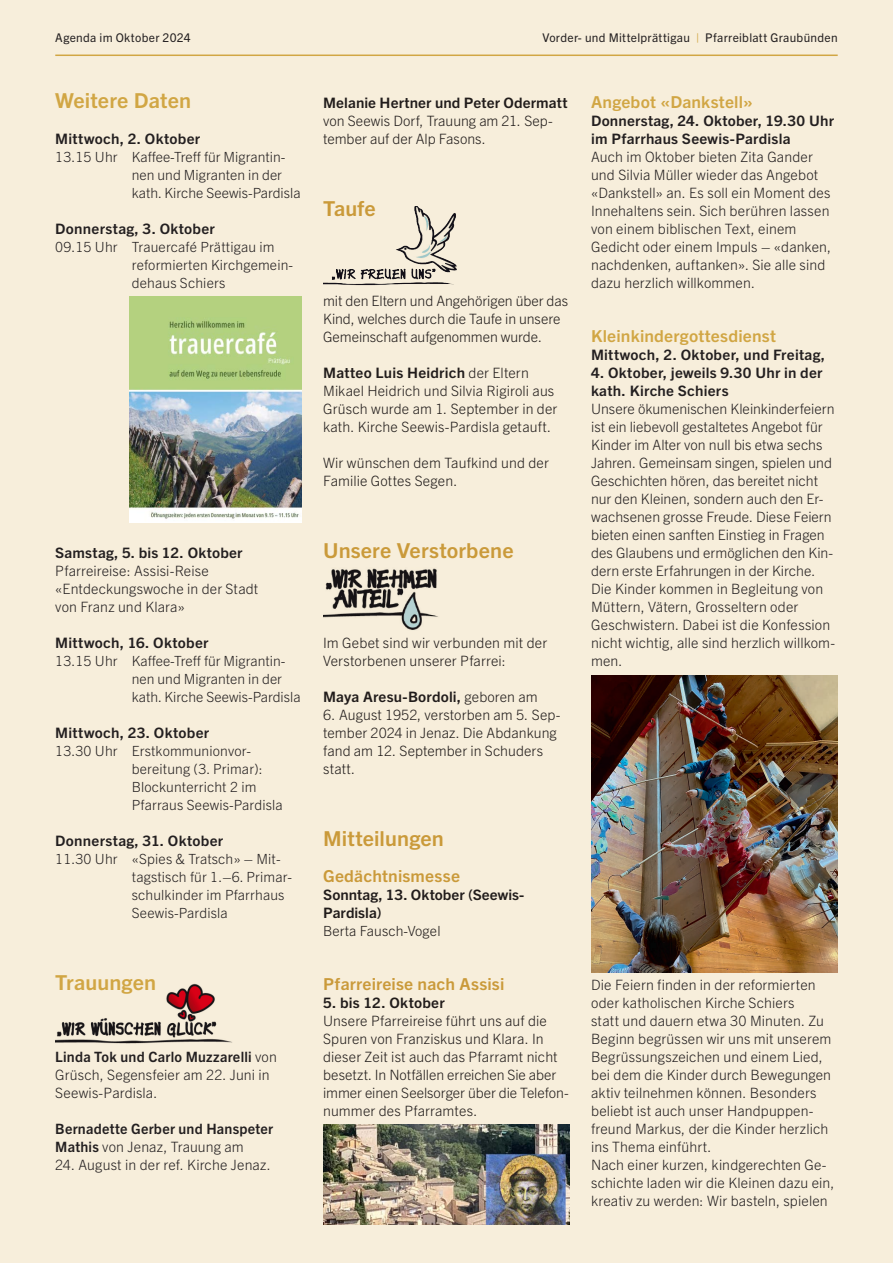
<style>
.page{position:relative;width:893px;height:1263px;background:#f7eedb}
.page>*{position:absolute;margin:0;border:0;box-sizing:border-box;transform-origin:0 0}
.t1{font:700 20.7px "Trade Gothic Next LT Pro";letter-spacing:.005em;color:#d1a644;scale:1.05 1}
.t2{font:700 16.5px "Trade Gothic Next LT Pro";letter-spacing:.01em;color:#d1a644;scale:1.05 1}
.t3{font:700 14.4px/18px "Trade Gothic Next LT Pro";letter-spacing:.015em;color:#231f20;scale:1.05 1}
.t4{font:300 14.25px/18px "Trade Gothic Next LT Pro";letter-spacing:.005em;color:#231f20}
.t5{font:700 14.25px/18px "Trade Gothic Next LT Pro";letter-spacing:.015em;color:#231f20}
.t6{font:300 14.1px/18px "Trade Gothic Next LT Pro";letter-spacing:.01em;color:#231f20}
.t7{font:12px "Trade Gothic Next LT Pro";letter-spacing:.025em;color:#231f20}
.s1{color:#d1a644}
.s2{font-weight:700}
.s3{font-weight:300}
.s4{font-weight:300;font-size:14.25px}
</style>
<div class="page">
<hr style="left:55px;top:55px;width:783px;height:1px;background:#d1a644">
<img style="left:323px;top:568px;width:115px;height:62px">
<img style="left:323px;top:207px;width:134px;height:79px">
<img style="left:591px;top:675px;width:247px;height:297px">
<img style="left:130px;top:297px;width:172px;height:225px">
<img style="left:55px;top:983px;width:177px;height:61px">
<img style="left:323px;top:1125px;width:247px;height:99px">
<p class="t7" style="left:55px;top:30px;width:137px">Agenda im Oktober 2024</p>
<p class="t7" style="left:542px;top:30px;width:297px">Vorder- und Mittelprättigau <span class="s1">|</span> Pfarreiblatt Graubünden</p>
<h1 class="t1" style="left:55px;top:86px;width:131px">Weitere Daten</h1>
<p class="t3" style="left:55px;top:129px;width:140px">Mittwoch, 2. Oktober</p>
<p class="t6" style="left:132px;top:147px;width:170px;text-indent:-77px">13.15 Uhr Kaffee-Treff für Migrantin&shy;nen und Migranten in der kath. Kirche Seewis-Pardisla</p>
<p class="t3" style="left:55px;top:219px;width:154px">Donnerstag, 3. Oktober</p>
<p class="t6" style="left:132px;top:237px;width:163px;text-indent:-77px">09.15 Uhr Trauercafé Prättigau im reformierten Kirchgemein&shy;dehaus Schiers</p>
<p class="t3" style="left:55px;top:543px;width:180px">Samstag, 5. bis 12. Oktober</p>
<p class="t4" style="left:55px;top:561px;width:205px">Pfarreireise: Assisi-Reise «Entdeckungswoche in der Stadt von Franz und Klara»</p>
<p class="t3" style="left:55px;top:633px;width:147px">Mittwoch, 16. Oktober</p>
<p class="t6" style="left:132px;top:651px;width:170px;text-indent:-77px">13.15 Uhr Kaffee-Treff für Migrantin&shy;nen und Migranten in der kath. Kirche Seewis-Pardisla</p>
<p class="t3" style="left:55px;top:723px;width:148px">Mittwoch, 23. Oktober</p>
<p class="t6" style="left:132px;top:741px;width:152px;text-indent:-77px">13.30 Uhr Erstkommunionvor&shy;bereitung (3. Primar):<br>Blockunterricht 2 im<br>Pfarraus Seewis-Pardisla</p>
<p class="t3" style="left:55px;top:831px;width:161px">Donnerstag, 31. Oktober</p>
<p class="t6" style="left:132px;top:849px;width:162px;text-indent:-77px">11.30 Uhr «Spies &amp; Tratsch» – Mit&shy;tagstisch für 1.–6. Primar&shy;schulkinder im Pfarrhaus<br>Seewis-Pardisla</p>
<h1 class="t1" style="left:55px;top:968px;width:98px">Trauungen</h1>
<p class="t4" style="left:55px;top:1047px;width:223px"><span class="s2">Linda Tok und Carlo Muzzarelli</span> von<br>Grüsch, Segensfeier am 22. Juni in<br>Seewis-Pardisla.</p>
<p class="t5" style="left:55px;top:1119px;width:219px">Bernadette Gerber und Hanspeter<br>Mathis <span class="s3">von Jenaz, Trauung am</span></p>
<p class="t4" style="left:55px;top:1155px;width:217px">24. August in der ref. Kirche Jenaz.</p>
<p class="t3" style="left:323px;top:93px;width:234px">Melanie Hertner und Peter Odermatt</p>
<p class="t4" style="left:323px;top:111px;width:231px">von Seewis Dorf, Trauung am 21. Sep&shy;tember auf der Alp Fasons.</p>
<h1 class="t1" style="left:323px;top:194px;width:52px">Taufe</h1>
<p class="t4" style="left:323px;top:291px;width:246px">mit den Eltern und Angehörigen über das<br>Kind, welches durch die Taufe in unsere<br>Gemeinschaft aufgenommen wurde.</p>
<p class="t3" style="left:323px;top:363px;width:197px">Matteo Luis Heidrich <span class="s4">der Eltern</span></p>
<p class="t4" style="left:323px;top:381px;width:236px">Mikael Heidrich und Silvia Rigiroli aus<br>Grüsch wurde am 1. September in der kath. Kirche Seewis-Pardisla getauft.</p>
<p class="t4" style="left:323px;top:453px;width:227px">Wir wünschen dem Taufkind und der<br>Familie Gottes Segen.</p>
<h1 class="t1" style="left:323px;top:536px;width:183px">Unsere Verstorbene</h1>
<p class="t4" style="left:323px;top:633px;width:226px">Im Gebet sind wir verbunden mit der<br>Verstorbenen unserer Pfarrei:</p>
<p class="t3" style="left:323px;top:687px;width:206px">Maya Aresu-Bordoli, <span class="s4">geboren am</span></p>
<p class="t4" style="left:323px;top:705px;width:239px">6. August 1952, verstorben am 5. Sep&shy;tember 2024 in Jenaz. Die Abdankung fand am 12. September in Schuders statt.</p>
<h1 class="t1" style="left:323px;top:824px;width:116px">Mitteilungen</h1>
<p class="t2" style="left:323px;top:865px;width:132px">Gedächtnismesse</p>
<p class="t3" style="left:323px;top:885px;width:193px">Sonntag, 13. Oktober (Seewis-<br>Pardisla)</p>
<p class="t6" style="left:323px;top:921px;width:119px">Berta Fausch-Vogel</p>
<p class="t2" style="left:323px;top:973px;width:174px">Pfarreireise nach Assisi</p>
<p class="t3" style="left:323px;top:993px;width:117px">5. bis 12. Oktober</p>
<p class="t4" style="left:323px;top:1011px;width:246px">Unsere Pfarreireise führt uns auf die Spuren von Franziskus und Klara. In dieser Zeit ist auch das Pfarramt nicht besetzt. In Notfällen erreichen Sie aber immer einen Seelsorger über die Telefon&shy;nummer des Pfarramtes.</p>
<p class="t2" style="left:591px;top:91px;width:156px">Angebot «Dankstell»</p>
<p class="t3" style="left:591px;top:111px;width:233px">Donnerstag, 24. Oktober, 19.30 Uhr im Pfarrhaus Seewis-Pardisla</p>
<p class="t4" style="left:591px;top:147px;width:242px">Auch im Oktober bieten Zita Gander und Silvia Müller wieder das Angebot «Dankstell» an. Es soll ein Moment des Innehaltens sein. Sich berühren lassen von einem biblischen Text, einem Gedicht oder einem Impuls – «danken, nachdenken, auftanken». Sie alle sind dazu herzlich willkommen.</p>
<p class="t2" style="left:591px;top:325px;width:178px">Kleinkindergottesdienst</p>
<p class="t3" style="left:591px;top:345px;width:224px">Mittwoch, 2. Oktober, und Freitag,</p>
<p class="t3" style="left:591px;top:363px;width:222px">4. Oktober, jeweils 9.30 Uhr in der kath. Kirche Schiers</p>
<p class="t4" style="left:591px;top:399px;width:246px">Unsere ökumenischen Kleinkinderfeiern ist ein liebevoll gestaltetes Angebot für Kinder im Alter von null bis etwa sechs Jahren. Gemeinsam singen, spielen und Geschichten hören, das bereitet nicht nur den Kleinen, sondern auch den Er&shy;wachsenen grosse Freude. Diese Feiern bieten einen sanften Einstieg in Fragen des Glaubens und ermöglichen den Kin&shy;dern erste Erfahrungen in der Kirche.<br>Die Kinder kommen in Begleitung von Müttern, Vätern, Grosseltern oder Geschwistern. Dabei ist die Konfession nicht wichtig, alle sind herzlich willkom&shy;men.</p>
<p class="t4" style="left:591px;top:975px;width:245px">Die Feiern finden in der reformierten oder katholischen Kirche Schiers<br>statt und dauern etwa 30 Minuten. Zu Beginn begrüssen wir uns mit unserem Begrüssungszeichen und einem Lied, bei dem die Kinder durch Bewegungen aktiv teilnehmen können. Besonders beliebt ist auch unser Handpuppen&shy;freund Markus, der die Kinder herzlich ins Thema einführt.<br>Nach einer kurzen, kindgerechten Ge&shy;schichte laden wir die Kleinen dazu ein, kreativ zu werden: Wir basteln, spielen</p>
</div>
